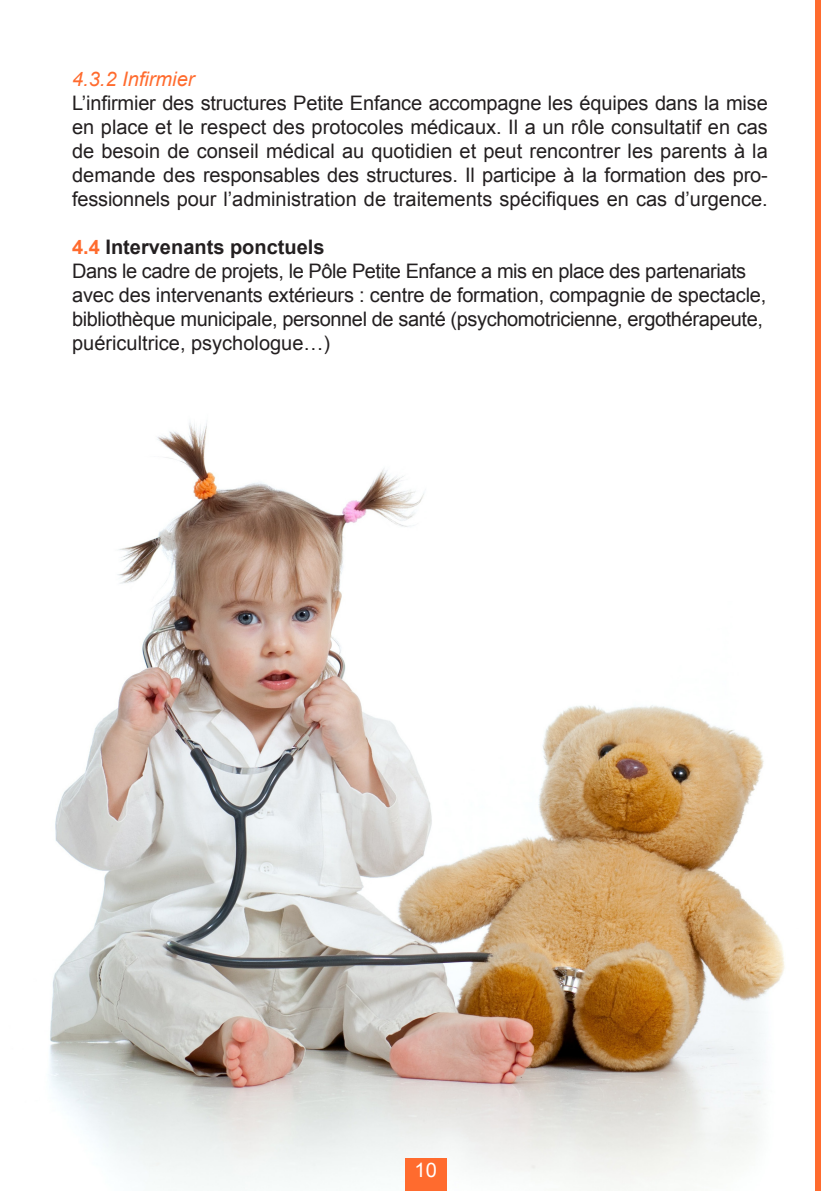
<style>
.page{position:relative;width:840px;height:1191px;background:#fff}
.page>*{position:absolute;margin:0;border:0;box-sizing:border-box;transform-origin:0 0}
.t1{font:20px/24px "Arial";letter-spacing:-.01em;color:#231f20}
.t2{font:700 20px "Arial";color:#231f20}
.t3{font:italic 20px "Arial";color:#ff6b2e}
.t4{font:20px "Arial";color:#fff}
.s1{color:#ff6b2e}
</style>
<div class="page">
<img style="left:49px;top:422px;width:736px;height:769px">
<div style="left:405px;top:1158px;width:41px;height:33px;background:#ff6b2e"></div>
<div style="left:814px;top:0;width:6px;height:1191px;background:#ff6b2e"></div>
<p class="t3" style="left:72px;top:66px;width:124px">4.3.2 Infirmier</p>
<p class="t1" style="left:72px;top:91px;width:696px;text-align:justify">L’infirmier des structures Petite Enfance accompagne les équipes dans la mise en place et le respect des protocoles médicaux. Il a un rôle consultatif en cas de besoin de conseil médical au quotidien et peut rencontrer les parents à la</p>
<p class="t1" style="left:72px;top:163px;width:697px">demande des responsables des structures. Il participe à la formation des pro&shy;fessionnels pour l’administration de traitements spécifiques en cas d’urgence.</p>
<p class="t2" style="left:72px;top:234px;width:254px"><span class="s1">4.4</span> Intervenants ponctuels</p>
<p class="t1" style="left:72px;top:259px;width:675px">Dans le cadre de projets, le Pôle Petite Enfance a mis en place des partenariats</p>
<p class="t1" style="left:72px;top:283px;width:695px">avec des intervenants extérieurs : centre de formation, compagnie de spectacle, bibliothèque municipale, personnel de santé (psychomotricienne, ergothérapeute,</p>
<p class="t1" style="left:72px;top:331px;width:259px">puéricultrice, psychologue…)</p>
<p class="t4" style="left:414px;top:1157px;width:24px">10</p>
</div>
